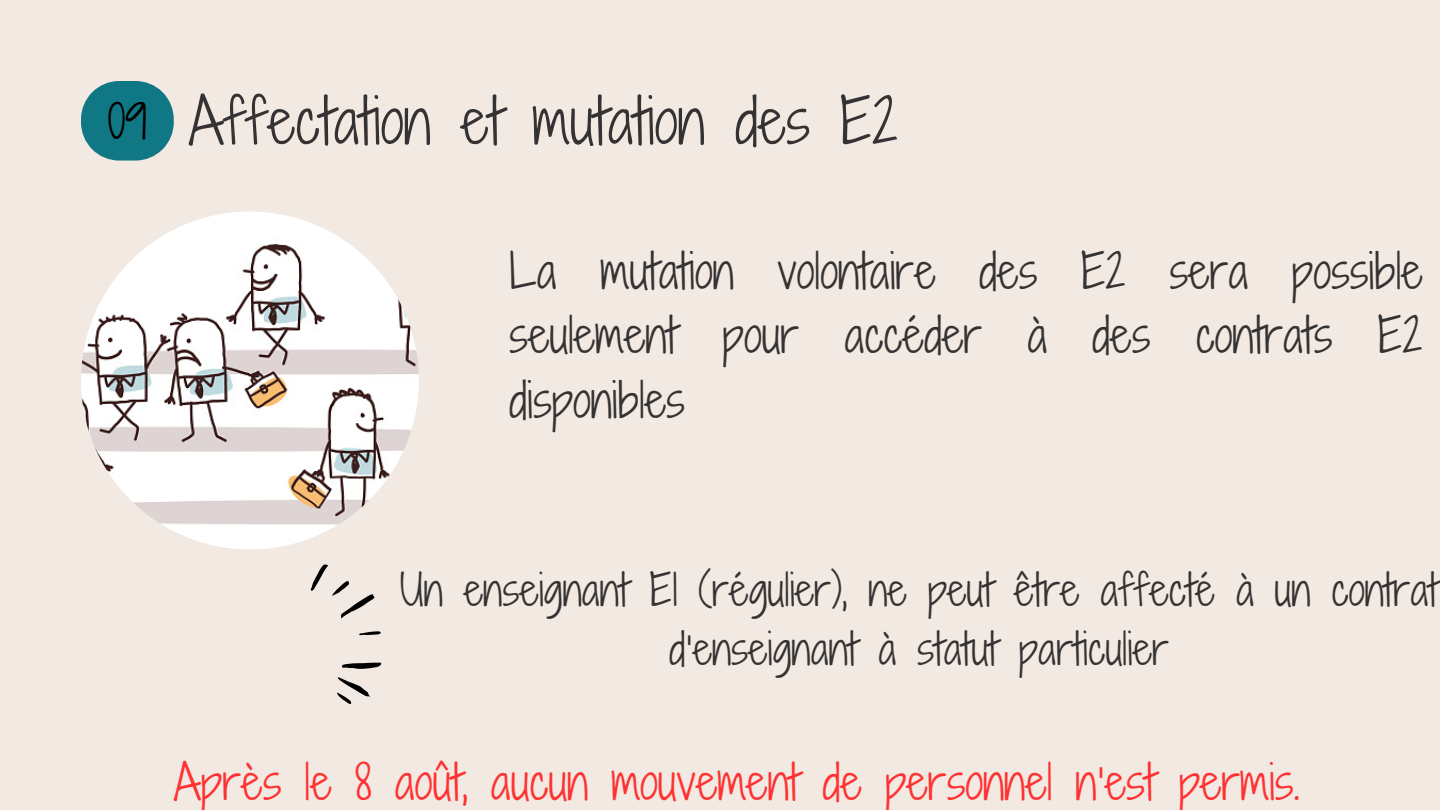
<style>
.page{position:relative;width:1440px;height:810px;background:#f1e9e2}
.page>*{position:absolute;margin:0;border:0;box-sizing:border-box;transform-origin:0 0}
.t1{font:60px "Shadows Into Light Two";color:#343232}
.t2{font:46.4px/64.5px "Shadows Into Light Two";color:#343232;text-align:justify}
.t3{font:46.4px "Shadows Into Light Two";color:#ff3131}
.t4{font:45px "Shadows Into Light Two";color:#000}
.t5{font:42px/58.5px "Shadows Into Light Two";color:#343232;text-align:center}
</style>
<div class="page">
<svg style="left:81px;top:81px;width:93px;height:80px"></svg>
<img style="left:81px;top:212px;width:338px;height:337px;border-radius:50%">
<svg style="left:342px;top:663px;width:39px;height:6px"></svg>
<svg style="left:311px;top:565px;width:63px;height:53px"></svg>
<svg style="left:359px;top:631px;width:22px;height:4px"></svg>
<svg style="left:337px;top:677px;width:33px;height:27px"></svg>
<p class="t4" style="left:108px;top:88px;width:41px">09</p>
<p class="t1" style="left:189px;top:77px;width:711px">Affectation et mutation des E2</p>
<p class="t2" style="left:509px;top:238px;width:915px">La mutation volontaire des E2 sera possible seulement pour accéder à des contrats E2 disponibles</p>
<p class="t5" style="left:400px;top:560px;width:1040px">Un enseignant E1 (régulier), ne peut être affecté à un contrat d’enseignant à statut particulier</p>
<p class="t3" style="left:174px;top:749px;width:1128px">Après le 8 août, aucun mouvement de personnel n’est permis.</p>
</div>
